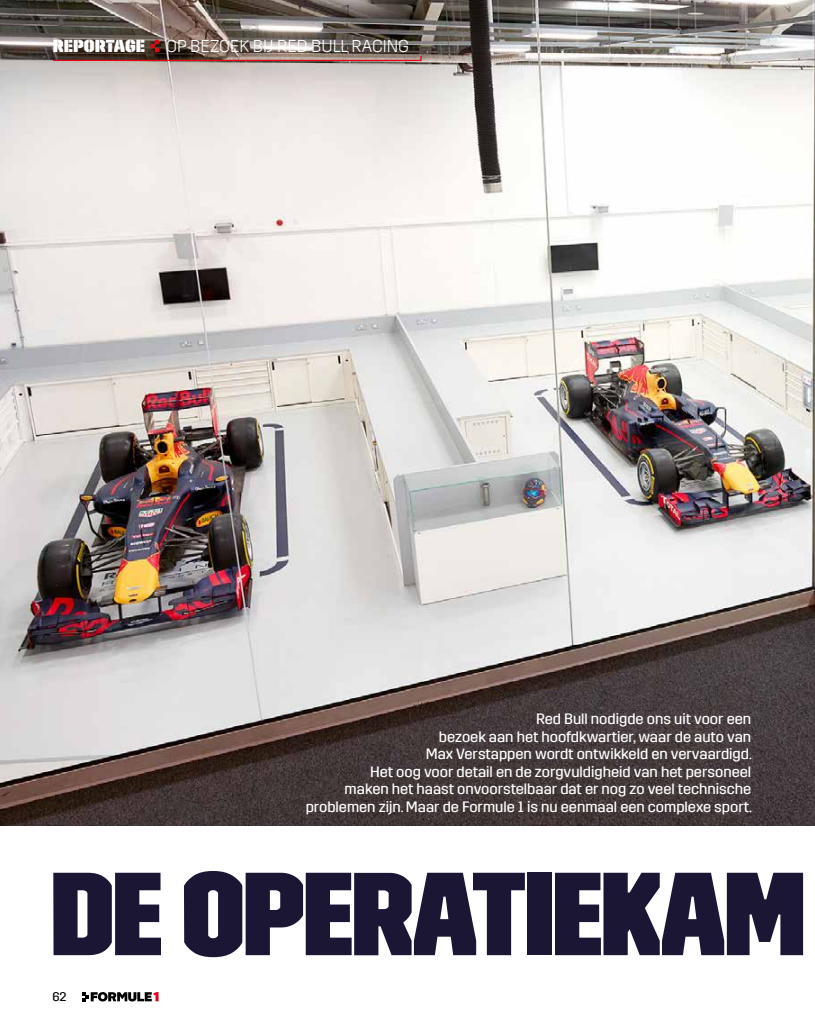
<style>
.page{position:relative;width:815px;height:1028px;background:#fff}
.page>*{position:absolute;margin:0;border:0;box-sizing:border-box;transform-origin:0 0}
.t1{font:semi-condensed 117.75px "Trim Poster";letter-spacing:-.015em;color:#1b1633}
.t2{font:17.12px "Trim Web Light";color:#fff}
.t3{font:15px/17.5px "Trim Web Regular";color:#fff;text-align:right}
.t4{font:12.5px "Trim Web Regular";color:#000}
.s1{font-family:"Trim Stencil";font-weight:800;font-size:17.5px}
</style>
<div class="page">
<img style="left:0;top:0;width:815px;height:825px">
<svg style="left:52px;top:40px;width:370px;height:22px;background:#735951"></svg>
<svg style="left:83px;top:992px;width:76px;height:9px"></svg>
<p class="t2" style="left:53px;top:37px;width:358px"><span class="s1">REPORTAGE</span> OP BEZOEK BIJ RED BULL RACING</p>
<p class="t3" style="left:306px;top:710px;width:448px">Red Bull nodigde ons uit voor een<br>bezoek aan het hoofdkwartier, waar de auto van<br>Max Verstappen wordt ontwikkeld en vervaardigd.<br>Het oog voor detail en de zorgvuldigheid van het personeel<br>maken het haast onvoorstelbaar dat er nog zo veel technische problemen zijn. Maar de Formule 1 is nu eenmaal een complexe sport.</p>
<h1 class="t1" style="left:51px;top:845px;width:756px">DE OPERATIEKAM</h1>
<p class="t4" style="left:52px;top:990px;width:16px">62</p>
</div>
